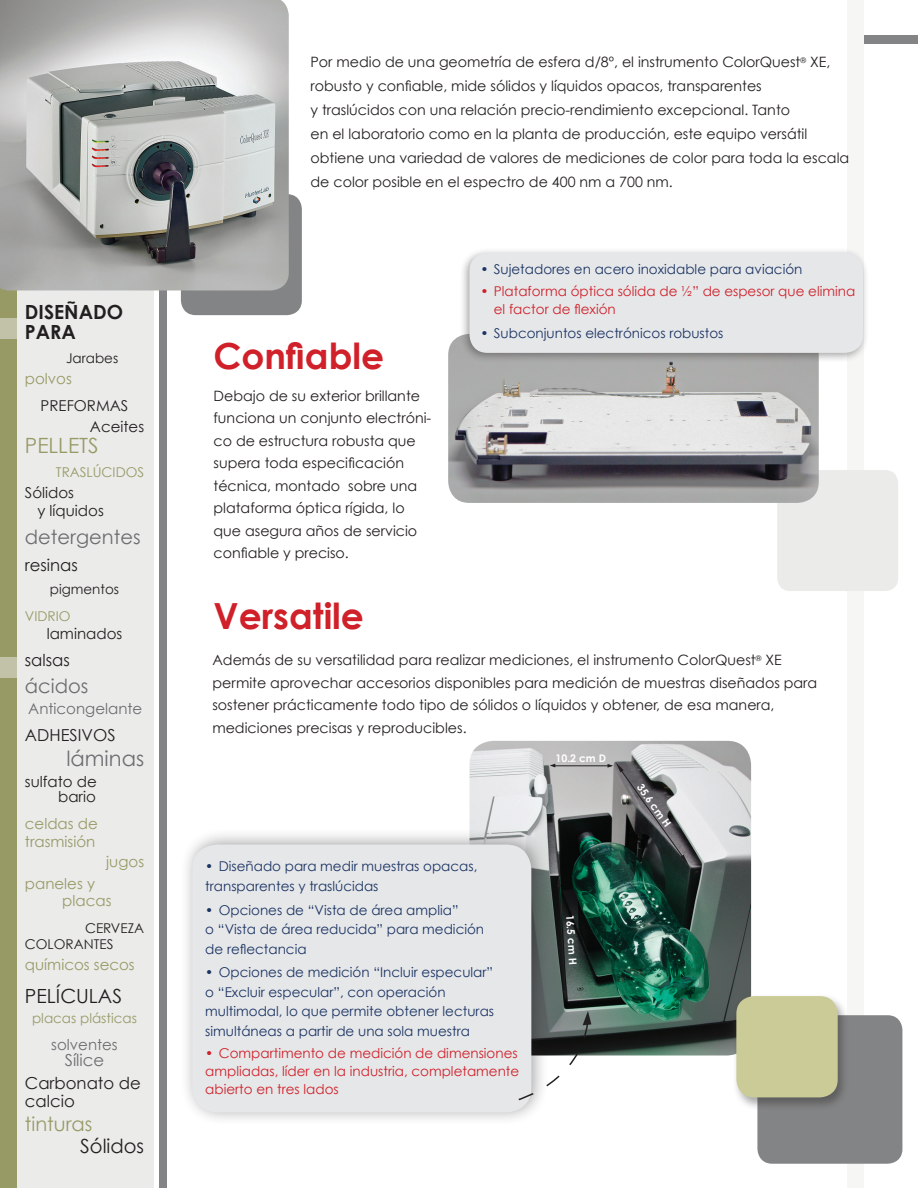
<style>
.page{position:relative;width:918px;height:1188px;background:#fff}
.page>*{position:absolute;margin:0;border:0;box-sizing:border-box;transform-origin:0 0}
.t1{font:700 36px "Century Gothic";color:#d02029}
.t2{font:21px "Century Gothic";color:#989a66}
.t3{font:21px "Century Gothic";color:#6c6d70}
.t4{font:19.5px "Century Gothic";color:#6c6d70}
.t5{font:19.5px "Century Gothic";color:#231f20}
.t6{font:700 19.5px/19.5px "Century Gothic";color:#231f20}
.t7{font:19.5px "Century Gothic";color:#989a66}
.t8{font:16.5px "Century Gothic";color:#231f20}
.t9{font:16.5px "Century Gothic";color:#6c6d70}
.t10{font:15px "Century Gothic";color:#989a66}
.t11{font:15px "Century Gothic";color:#231f20}
.t12{font:15px "Century Gothic";color:#6c6d70}
.Body{font:14.25px/22.5px "Century Gothic";color:#231f20}
.t13{font:13.5px/19.5px "Century Gothic";color:#1b3463}
.t14{font:13.5px/18px "Century Gothic";color:#d02029}
.t15{font:13.5px "Century Gothic";color:#231f20}
.t16{font:13.5px "Century Gothic";color:#989a66}
.t17{font:700 10.5px "Century Gothic";color:#fff}
</style>
<div class="page">
<div style="left:864px;top:35px;width:54px;height:9px;background:#838485"></div>
<div style="left:848px;top:0;width:16px;height:1188px;background:#f6f6f5"></div>
<div style="left:159px;top:0;width:7px;height:1188px;background:#838485"></div>
<div style="left:16px;top:0;width:137px;height:1188px;background:#ebebea"></div>
<div style="left:0;top:0;width:16px;height:1188px;background:#989a66"></div>
<div style="left:0;top:319px;width:153px;height:20px;background:#ebebea"></div>
<div style="left:0;top:657px;width:153px;height:20px;background:#ebebea"></div>
<div style="left:777px;top:470px;width:121px;height:121px;background:#ebebea;border-radius:13px"></div>
<div style="left:181px;top:194px;width:121px;height:121px;background:#838485;border-radius:15px"></div>
<img style="left:448px;top:336px;width:371px;height:167px">
<img style="left:470px;top:741px;width:281px;height:315px">
<div style="left:459px;top:247px;width:410px;height:116px;background:#231f20;opacity:.4"></div>
<div style="left:470px;top:253px;width:393px;height:100px;background:#e6e7e9;border-radius:18px"></div>
<div style="left:180px;top:828px;width:370px;height:298px;background:#231f20;opacity:.4"></div>
<div style="left:192px;top:845px;width:339px;height:267px;background:#e6e7e9;border-radius:25px"></div>
<div style="left:757px;top:1015px;width:145px;height:149px;background:#838485;border-radius:15px"></div>
<div style="left:732px;top:993px;width:118px;height:118px;background:#231f20;opacity:.39"></div>
<div style="left:736px;top:996px;width:102px;height:101px;background:#cacb97;border-radius:18px"></div>
<img style="left:0;top:0;width:289px;height:290px">
<svg style="left:518px;top:1011px;width:73px;height:90px"></svg>
<hr style="left:554px;top:765px;width:57px;height:1px;background:#231f20">
<svg style="left:550px;top:764px;width:5px;height:3px"></svg>
<svg style="left:608px;top:762px;width:80px;height:103px;background:#6a6e6e"></svg>
<svg style="left:557px;top:876px;width:10px;height:125px"></svg>
<p class="t6" style="left:25px;top:302px;width:100px">DISEÑADO<br>PARA</p>
<p class="t15" style="left:66px;top:350px;width:54px">Jarabes</p>
<p class="t10" style="left:25px;top:369px;width:49px">polvos</p>
<p class="t11" style="left:41px;top:396px;width:89px">PREFORMAS</p>
<p class="t11" style="left:90px;top:417px;width:56px">Aceites</p>
<p class="t2" style="left:25px;top:432px;width:75px">PELLETS</p>
<p class="t16" style="left:56px;top:464px;width:90px">TRASLÚCIDOS</p>
<p class="t11" style="left:25px;top:483px;width:51px">Sólidos</p>
<p class="t11" style="left:37px;top:501px;width:68px">y líquidos</p>
<p class="t4" style="left:25px;top:525px;width:117px">detergentes</p>
<p class="t8" style="left:25px;top:555px;width:55px">resinas</p>
<p class="t15" style="left:50px;top:581px;width:71px">pigmentos</p>
<p class="t16" style="left:25px;top:608px;width:47px">VIDRIO</p>
<p class="t11" style="left:47px;top:624px;width:77px">laminados</p>
<p class="t8" style="left:25px;top:650px;width:47px">salsas</p>
<p class="t4" style="left:25px;top:674px;width:65px">ácidos</p>
<p class="t12" style="left:28px;top:699px;width:116px">Anticongelante</p>
<p class="t8" style="left:25px;top:725px;width:92px">ADHESIVOS</p>
<p class="t3" style="left:66px;top:746px;width:79px">láminas</p>
<p class="t11" style="left:25px;top:773px;width:73px">sulfato de</p>
<p class="t11" style="left:58px;top:788px;width:39px">bario</p>
<p class="t10" style="left:25px;top:815px;width:74px">celdas de</p>
<p class="t10" style="left:25px;top:833px;width:72px">trasmisión</p>
<p class="t10" style="left:106px;top:852px;width:39px">jugos</p>
<p class="t10" style="left:25px;top:875px;width:72px">paneles y</p>
<p class="t10" style="left:62px;top:891px;width:51px">placas</p>
<p class="t15" style="left:85px;top:920px;width:61px">CERVEZA</p>
<p class="t15" style="left:25px;top:936px;width:90px">COLORANTES</p>
<p class="t10" style="left:25px;top:956px;width:111px">químicos secos</p>
<p class="t5" style="left:25px;top:984px;width:99px">PELÍCULAS</p>
<p class="t16" style="left:32px;top:1010px;width:106px">placas plásticas</p>
<p class="t12" style="left:51px;top:1035px;width:68px">solventes</p>
<p class="t9" style="left:65px;top:1050px;width:41px">Sílice</p>
<p class="t8" style="left:25px;top:1073px;width:118px">Carbonato de</p>
<p class="t8" style="left:25px;top:1091px;width:52px">calcio</p>
<p class="t7" style="left:25px;top:1112px;width:69px">tinturas</p>
<p class="t5" style="left:80px;top:1134px;width:65px">Sólidos</p>
<p class="Body" style="left:310px;top:50px;width:521px;line-height:24px">Por medio de una geometría de esfera d/8º, el instrumento ColorQuest<sup>®</sup> XE, robusto y confiable, mide sólidos y líquidos opacos, transparentes</p>
<p class="Body" style="left:310px;top:99px;width:481px">y traslúcidos con una relación precio-rendimiento excepcional. Tanto</p>
<p class="Body" style="left:310px;top:122px;width:540px;line-height:24px">en el laboratorio como en la planta de producción, este equipo versátil obtiene una variedad de valores de mediciones de color para toda la escala de color posible en el espectro de 400 nm a 700 nm.</p>
<p class="t1" style="left:214px;top:334px;width:172px">Confiable</p>
<p class="Body" style="left:214px;top:384px;width:219px">Debajo de su exterior brillante funciona un conjunto electróni&shy;co de estructura robusta que supera toda especificación técnica, montado sobre una plataforma óptica rígida, lo que asegura años de servicio confiable y preciso.</p>
<p class="t1" style="left:214px;top:594px;width:152px">Versatile</p>
<p class="t13" style="left:480px;top:259px;width:324px">• Sujetadores en acero inoxidable para aviación</p>
<p class="t14" style="left:494px;top:282px;width:363px;text-indent:-14px">• Plataforma óptica sólida de ½” de espesor que elimina el factor de flexión</p>
<p class="t13" style="left:480px;top:323px;width:245px">• Subconjuntos electrónicos robustos</p>
<p class="Body" style="left:212px;top:649px;width:606px">Además de su versatilidad para realizar mediciones, el instrumento ColorQuest<sup>®</sup> XE permite aprovechar accesorios disponibles para medición de muestras diseñados para sostener prácticamente todo tipo de sólidos o líquidos y obtener, de esa manera,</p>
<p class="Body" style="left:212px;top:716px;width:256px">mediciones precisas y reproducibles.</p>
<p class="t17" style="left:556px;top:751px;width:52px">10.2 cm D</p>
<p class="t17" style="left:645px;top:781px;width:52px;rotate:55deg">35.6 cm H</p>
<p class="t13" style="left:205px;top:857px;width:274px">• Diseñado para medir muestras opacas, transparentes y traslúcidas</p>
<p class="t13" style="left:205px;top:900px;width:280px">• Opciones de “Vista de área amplia”<br>o “Vista de área reducida” para medición de reflectancia</p>
<p class="t13" style="left:205px;top:963px;width:290px">• Opciones de medición “Incluir especular” o “Excluir especular”, con operación multimodal, lo que permite obtener lecturas simultáneas a partir de una sola muestra</p>
<p class="t14" style="left:205px;top:1044px;width:315px;text-align:justify">• Compartimento de medición de dimensiones ampliadas, líder en la industria, completamente abierto en tres lados</p>
<p class="t17" style="left:577px;top:914px;width:52px;rotate:87deg">16.5 cm H</p>
</div>
